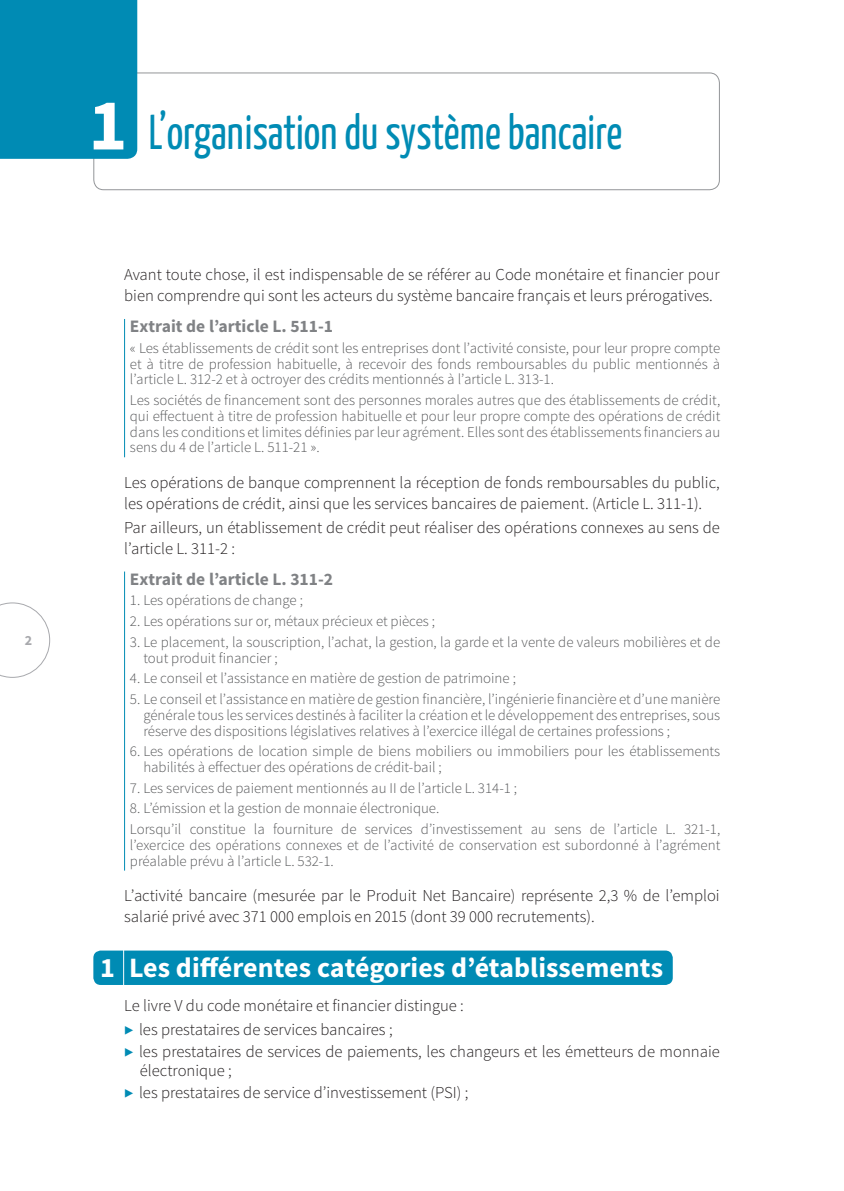
<style>
.page{position:relative;width:844px;height:1191px;background:#fff}
.page>*{position:absolute;margin:0;border:0;box-sizing:border-box;transform-origin:0 0}
.t1{font:700 73.5px "Source Sans Pro";color:#fff}
.t2{font:49px "Yanone Kaffeesatz";color:#008bb4;scale:.9 1}
.t3{font:700 28px "Source Sans Pro";color:#fff}
.t4{font:700 17.5px "Source Sans Pro";color:#808285}
.t5{font:300 16.62px/21px "Source Sans Pro";color:#231f20}
.t6{font:300 14.88px/15.8px "Source Sans Pro";color:#57585a}
.t7{font:700 14px "Source Sans Pro";color:#a8a9ad}
.s1{color:#008bb4}
</style>
<div class="page">
<div style="left:93px;top:72px;width:626px;height:118px;border:1px solid #939598;border-radius:10px"></div>
<hr style="left:124px;top:319px;width:1px;height:138px;background:#008bb4">
<hr style="left:124px;top:571px;width:1px;height:299px;background:#008bb4">
<div style="left:93px;top:950px;width:579px;height:35px;background:#008bb4"></div>
<svg style="left:0;top:602px;width:50px;height:76px"></svg>
<div style="left:0;top:0;width:137px;height:159px;background:#008bb4"></div>
<p class="t7" style="left:25px;top:632px;width:9px">2</p>
<p class="t1" style="left:88px;top:78px;width:40px">1</p>
<p class="t2" style="left:149px;top:102px;width:527px">L’organisation du système bancaire</p>
<p class="t3" style="left:100px;top:949px;width:16px">1</p>
<p class="t5" style="left:124px;top:264px;width:597px">Avant toute chose, il est indispensable de se référer au Code monétaire et financier pour bien comprendre qui sont les acteurs du système bancaire français et leurs prérogatives.</p>
<p class="t4" style="left:130px;top:315px;width:205px">Extrait de l’article L. 511-1</p>
<p class="t6" style="left:130px;top:340px;width:591px;text-align:justify">« Les établissements de crédit sont les entreprises dont l’activité consiste, pour leur propre compte et à titre de profession habituelle, à recevoir des fonds remboursables du public mentionnés à l’article L. 312-2 et à octroyer des crédits mentionnés à l’article L. 313-1.</p>
<p class="t6" style="left:130px;top:392px;width:591px;text-align:justify">Les sociétés de financement sont des personnes morales autres que des établissements de crédit, qui effectuent à titre de profession habituelle et pour leur propre compte des opérations de crédit dans les conditions et limites définies par leur agrément. Elles sont des établissements financiers au sens du 4 de l’article L. 511-21 ».</p>
<p class="t5" style="left:124px;top:471px;width:597px">Les opérations de banque comprennent la réception de fonds remboursables du public, les opérations de crédit, ainsi que les services bancaires de paiement. (Article L. 311-1).</p>
<p class="t5" style="left:124px;top:517px;width:597px">Par ailleurs, un établissement de crédit peut réaliser des opérations connexes au sens de l’article L. 311-2 :</p>
<p class="t4" style="left:130px;top:567px;width:205px">Extrait de l’article L. 311-2</p>
<p class="t6" style="left:130px;top:592px;width:174px">1. Les opérations de change ;</p>
<p class="t6" style="left:130px;top:613px;width:306px">2. Les opérations sur or, métaux précieux et pièces ;</p>
<p class="t6" style="left:143px;top:634px;width:578px;text-indent:-13px">3. Le placement, la souscription, l’achat, la gestion, la garde et la vente de valeurs mobilières et de tout produit financier ;</p>
<p class="t6" style="left:130px;top:670px;width:387px">4. Le conseil et l’assistance en matière de gestion de patrimoine ;</p>
<p class="t6" style="left:143px;top:691px;width:578px;text-align:justify;text-indent:-13px">5. Le conseil et l’assistance en matière de gestion financière, l’ingénierie financière et d’une manière générale tous les services destinés à faciliter la création et le développement des entreprises, sous réserve des dispositions législatives relatives à l’exercice illégal de certaines professions ;</p>
<p class="t6" style="left:143px;top:743px;width:578px;text-indent:-13px">6. Les opérations de location simple de biens mobiliers ou immobiliers pour les établissements habilités à effectuer des opérations de crédit-bail ;</p>
<p class="t6" style="left:130px;top:780px;width:388px">7. Les services de paiement mentionnés au II de l’article L. 314-1 ;</p>
<p class="t6" style="left:130px;top:798px;width:591px;line-height:20.7px">8. L’émission et la gestion de monnaie électronique.<br>Lorsqu’il constitue la fourniture de services d’investissement au sens de l’article L. 321-1,</p>
<p class="t6" style="left:130px;top:837px;width:591px">l’exercice des opérations connexes et de l’activité de conservation est subordonné à l’agrément préalable prévu à l’article L. 532-1.</p>
<p class="t5" style="left:124px;top:885px;width:597px">L’activité bancaire (mesurée par le Produit Net Bancaire) représente 2,3 % de l’emploi salarié privé avec 371 000 emplois en 2015 (dont 39 000 recrutements).</p>
<p class="t3" style="left:129px;top:949px;width:535px">Les différentes catégories d’établissements</p>
<p class="t5" style="left:124px;top:993px;width:341px;line-height:24.2px">Le livre V du code monétaire et financier distingue : <span class="s1">▶</span> les prestataires de services bancaires ;</p>
<p class="t5" style="left:140px;top:1042px;width:581px;line-height:19.2px;text-indent:-16px"><span class="s1">▶</span> les prestataires de services de paiements, les changeurs et les émetteurs de monnaie électronique ;</p>
<p class="t5" style="left:124px;top:1082px;width:346px"><span class="s1">▶</span> les prestataires de service d’investissement (PSI) ;</p>
</div>
